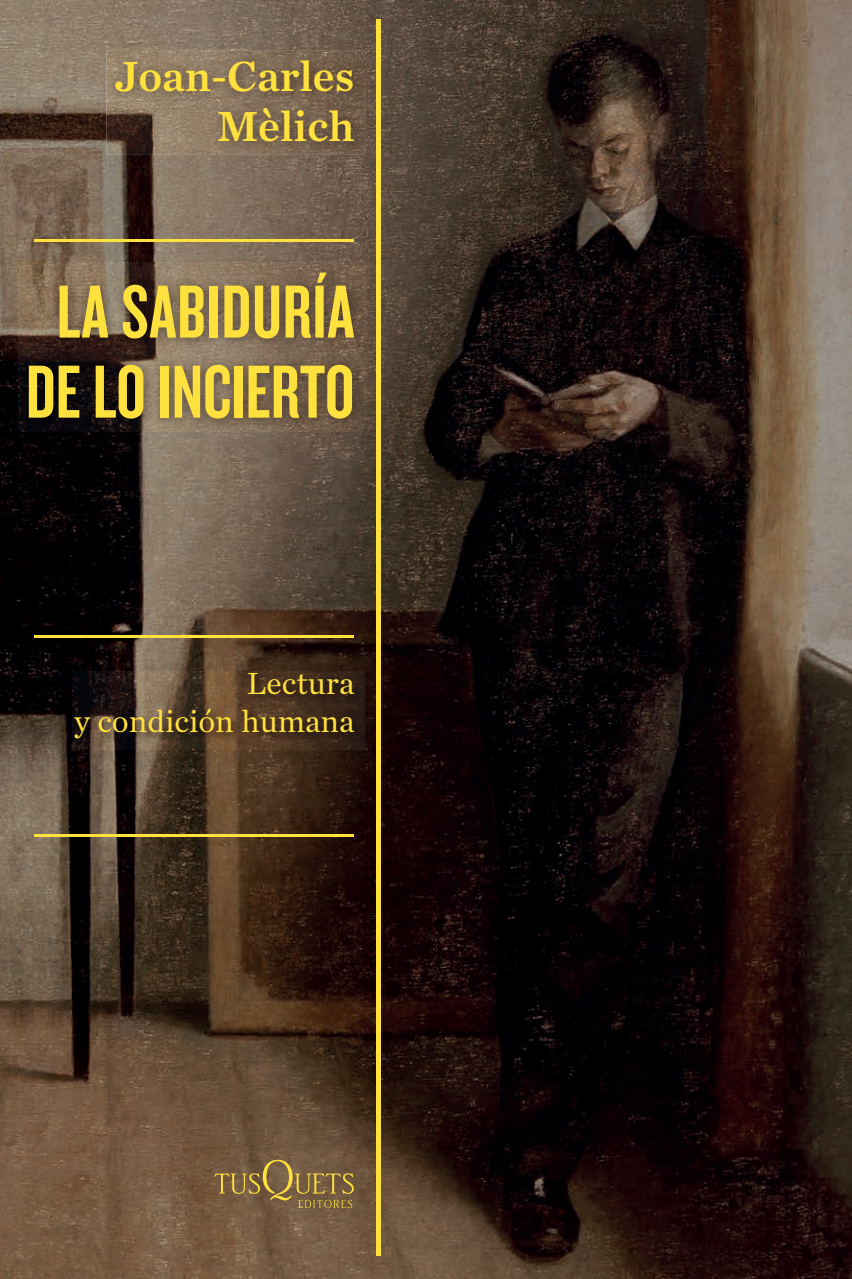
<style>
.page{position:relative;width:852px;height:1279px;background:#fff}
.page>*{position:absolute;margin:0;border:0;box-sizing:border-box;transform-origin:0 0}
.t1{font:78px/80px "Knockout HTF48 Featherweight";letter-spacing:.005em;color:#ffe13e;text-align:center}
.t2{font:44px/50px "Chronicle Text G1 Semi";color:#ffe13e;text-align:right}
.t3{font:32px/38px "Chronicle Text G1";color:#ffe13e;text-align:right}
</style>
<div class="page">
<img style="left:0;top:0;width:852px;height:1278px">
<hr style="left:377px;top:20px;width:4px;height:1235px;background:#ffe13e">
<img style="left:19px;top:263px;width:347px;height:168px">
<hr style="left:34px;top:635px;width:320px;height:2px;background:#ffe13e">
<img style="left:73px;top:671px;width:291px;height:78px">
<img style="left:106px;top:51px;width:259px;height:103px">
<hr style="left:34px;top:834px;width:320px;height:2px;background:#ffe13e">
<svg style="left:214px;top:1159px;width:140px;height:48px;background:#856b41"></svg>
<hr style="left:34px;top:240px;width:320px;height:2px;background:#ffe13e">
<p class="t2" style="left:114px;top:49px;width:242px">Joan-Carles<br>Mèlich</p>
<p class="t1" style="left:26px;top:273px;width:330px">LA SABIDURÍA<br>DE LO INCIERTO</p>
<p class="t3" style="left:74px;top:663px;width:282px">Lectura<br>y condición humana</p>
</div>
